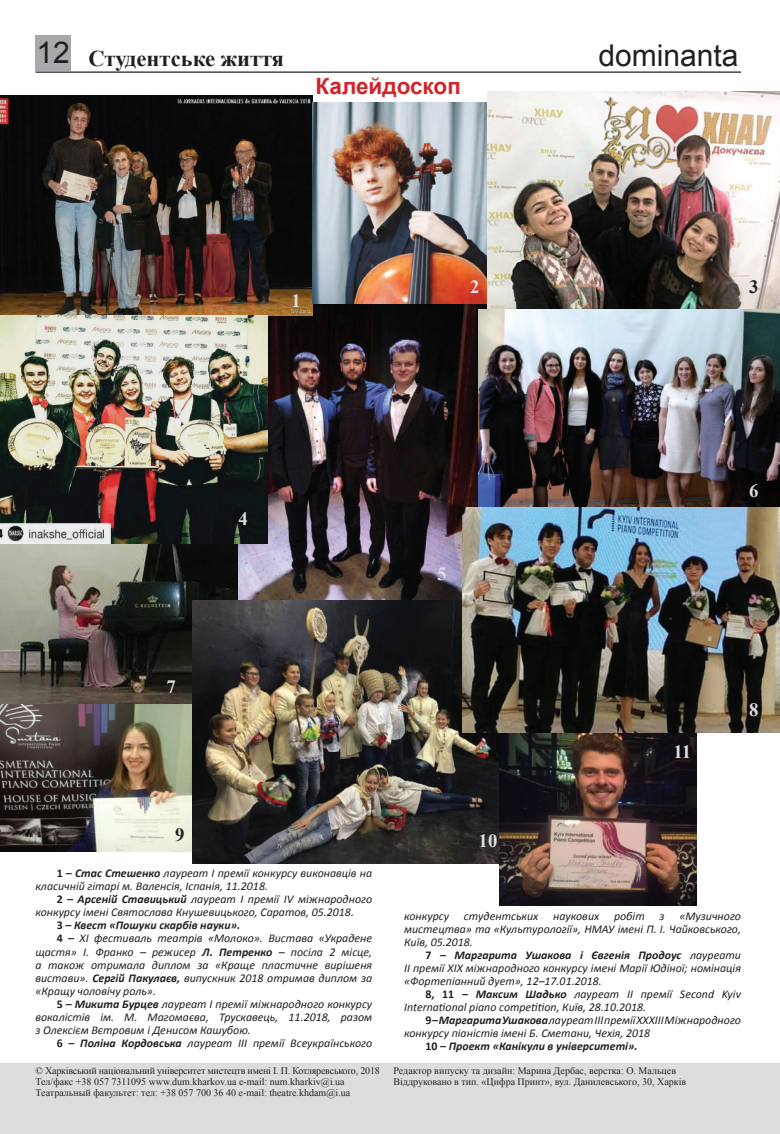
<style>
.page{position:relative;width:780px;height:1134px;background:#fff}
.page>*{position:absolute;margin:0;border:0;box-sizing:border-box;transform-origin:0 0}
.t1{font:30px "Arial";color:#231f20}
.t2{font:700 22.5px "Times New Roman";color:#231f20}
.t3{font:700 22.5px "Arial";color:#d1232a}
.t4{font:700 18.75px "Times New Roman";color:#dcdddf}
.t5{font:700 18.75px "Times New Roman";color:#231f20}
.t6{font:italic 11.88px/13px "Calibri";color:#231f20}
.t7{font:italic 700 11.88px "Calibri";color:#231f20}
.t8{font:10px/11.2px "Times New Roman";color:#231f20}
.s1{font-family:"Arial";font-weight:400;font-size:30px}
.s2{font-weight:700;font-style:normal}
.s3{font-weight:700}
.s4{font-style:normal}
</style>
<div class="page">
<img style="left:0;top:704px;width:192px;height:148px">
<img style="left:0;top:543px;width:238px;height:161px">
<img style="left:238px;top:303px;width:248px;height:297px">
<div style="left:35px;top:35px;width:36px;height:36px;background:#a8a9ad"></div>
<hr style="left:35px;top:71px;width:706px;height:2px;background:#231f20">
<div style="left:0;top:1063px;width:780px;height:71px;background:#dcdddf"></div>
<img style="left:0;top:96px;width:312px;height:220px">
<img style="left:312px;top:103px;width:175px;height:200px">
<img style="left:487px;top:92px;width:293px;height:217px">
<img style="left:0;top:315px;width:268px;height:228px">
<img style="left:478px;top:309px;width:302px;height:198px">
<img style="left:192px;top:600px;width:308px;height:264px">
<img style="left:500px;top:732px;width:196px;height:173px">
<img style="left:462px;top:507px;width:318px;height:225px">
<h2 class="t2" style="left:36px;top:42px;width:249px"><span class="s1">12</span> Студентське життя</h2>
<h1 class="t1" style="left:598px;top:36px;width:142px">dominanta</h1>
<h2 class="t3" style="left:315px;top:71px;width:147px">Калейдоскоп</h2>
<h3 class="t4" style="left:291px;top:287px;width:11px">1</h3>
<h3 class="t4" style="left:238px;top:506px;width:11px">4</h3>
<h3 class="t4" style="left:167px;top:674px;width:11px">7</h3>
<h3 class="t5" style="left:175px;top:822px;width:11px">9</h3>
<h3 class="t4" style="left:470px;top:274px;width:11px">2</h3>
<h3 class="t5" style="left:749px;top:274px;width:11px">3</h3>
<h3 class="t4" style="left:437px;top:560px;width:11px">5</h3>
<h3 class="t4" style="left:478px;top:828px;width:20px">10</h3>
<h3 class="t4" style="left:749px;top:477px;width:11px">6</h3>
<h3 class="t4" style="left:673px;top:739px;width:19px">11</h3>
<h3 class="t4" style="left:749px;top:697px;width:11px">8</h3>
<p class="t6" style="left:35px;top:866px;width:338px;text-indent:21px"><span class="s2">1</span> <span class="s3">– Стас Стешенко</span> лауреат І премії конкурсу виконавців на класичній гітарі м. Валенсія, Іспанія, 11.2018.</p>
<p class="t6" style="left:57px;top:892px;width:317px"><span class="s2">2</span> <span class="s3">– Арсеній Ставицький</span> лауреат І премії ІV міжнародного</p>
<p class="t6" style="left:35px;top:905px;width:320px">конкурсу імені Святослава Кнушевицького, Саратов, 05.2018.</p>
<p class="t7" style="left:57px;top:918px;width:185px"><span class="s4">3</span> – Квест «Пошуки скарбів науки».</p>
<p class="t6" style="left:57px;top:931px;width:317px"><span class="s2">4</span> <span class="s3">–</span> ХІ фестиваль театрів «Молоко». Вистава «Украдене</p>
<p class="t6" style="left:35px;top:945px;width:338px">щастя» І. Франко – режисер <span class="s3">Л. Петренко</span> – посіла 2 місце,</p>
<p class="t6" style="left:35px;top:958px;width:338px">а також отримала диплом за «Краще пластичне вирішеня</p>
<p class="t6" style="left:35px;top:971px;width:338px">вистави». <span class="s3">Сергій Пакулаєв,</span> випускник 2018 отримав диплом за</p>
<p class="t6" style="left:35px;top:984px;width:122px">«Кращу чоловічу роль».</p>
<p class="t6" style="left:57px;top:997px;width:317px"><span class="s2">5</span> <span class="s3">– Микита Бурцев</span> лауреат I премії міжнародного конкурсу</p>
<p class="t6" style="left:35px;top:1010px;width:338px">вокалістів ім. М. Магомаєва, Трускавець, 11.2018, разом</p>
<p class="t6" style="left:35px;top:1023px;width:217px">з Олексієм Вєтровим і Денисом Кашубою.</p>
<p class="t6" style="left:57px;top:1036px;width:317px"><span class="s2">6</span> <span class="s3">– Поліна Кордовська</span> лауреат ІІІ премії Всеукраїнського</p>
<p class="t6" style="left:404px;top:909px;width:338px;text-align:justify">конкурсу студентських наукових робіт з «Музичного мистецтва» та «Культурології», НМАУ імені П. І. Чайковського, Київ, 05.2018.</p>
<p class="t6" style="left:404px;top:948px;width:338px;text-align:justify;text-indent:21px"><span class="s2">7</span> <span class="s3">– Маргарита Ушакова і Євгенія Продоус</span> лауреати ІІ премії ХІХ міжнародного конкурсу імені Марії Юдіної; номінація «Фортепіанний дует», 12–17.01.2018.</p>
<p class="t6" style="left:404px;top:987px;width:338px;text-indent:21px"><span class="s2">8, 11</span> <span class="s3">– Максим Шадько</span> лауреат ІІ премії Second Kyiv<br>International piano competition, Київ, 28.10.2018.</p>
<p class="t6" style="left:425px;top:1013px;width:317px"><span class="s2">9</span> <span class="s3">– Маргарита Ушакова</span> лауреат III премії XXXIIIМіжнародного</p>
<p class="t6" style="left:404px;top:1026px;width:247px">конкурсу піаністів імені Б. Сметани, Чехія, 2018</p>
<p class="t7" style="left:425px;top:1039px;width:214px"><span class="s4">10</span> – Проект «Канікули в університеті».</p>
<p class="t8" style="left:35px;top:1064px;width:346px">© Харківський національний університет мистецтв имені І. П. Котляревського, 2018<br>Тел/факс +38 057 7311095 www.dum.kharkov.ua e-mail: num.kharkiv@i.ua<br>Театральный факультет: тел: +38 057 700 36 40 e-mail: theatre.khdam@i.ua</p>
<p class="t8" style="left:393px;top:1064px;width:294px">Редактор випуску та дизайн: Марина Дербас, верстка: О. Мальцев<br>Віддруковано в тип. «Цифра Принт», вул. Данилевського, 30, Харків</p>
</div>
